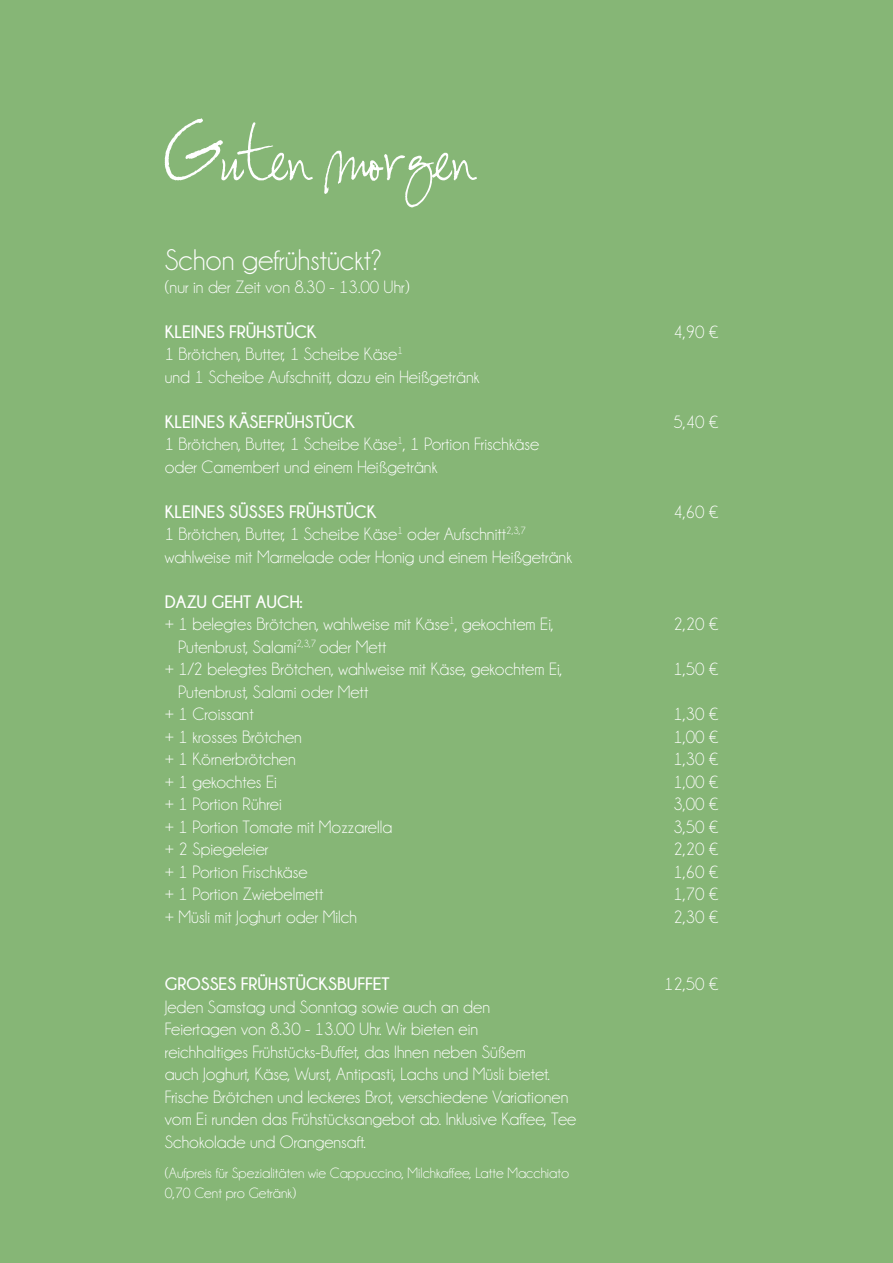
<style>
.page{position:relative;width:893px;height:1263px;background:#86b676}
.page>*{position:absolute;margin:0;border:0;box-sizing:border-box;transform-origin:0 0}
.t1{font:92.25px "Susie's Hand";color:#fff}
.t2{font:30px "Champagne&Limousines";color:#fff}
.t3{font:18px/22.5px "Champagne&Limousines";color:#fff}
.t4{font:700 18px "Champagne&Limousines";color:#fff}
.t5{font:15px/19.5px "Champagne&Limousines";color:#fff}
.s1{font-weight:700}
</style>
<div class="page">
<h1 class="t1" style="left:165px;top:118px;width:311px">Guten morgen</h1>
<h2 class="t2" style="left:165px;top:245px;width:219px">Schon gefrühstückt?</h2>
<p class="t3" style="left:165px;top:276px;width:246px">(nur in der Zeit von 8.30 - 13.00 Uhr)</p>
<p class="t4" style="left:165px;top:322px;width:153px">KLEINES FRÜHSTÜCK</p>
<p class="t3" style="left:673px;top:321px;width:46px">4,90 €</p>
<p class="t3" style="left:165px;top:343px;width:316px">1 Brötchen, Butter, 1 Scheibe Käse<sup>1<br></sup>und 1 Scheibe Aufschnitt, dazu ein Heißgetränk</p>
<p class="t4" style="left:165px;top:412px;width:191px">KLEINES KÄSEFRÜHSTÜCK</p>
<p class="t3" style="left:673px;top:411px;width:46px">5,40 €</p>
<p class="t3" style="left:165px;top:433px;width:376px">1 Brötchen, Butter, 1 Scheibe Käse<sup>1</sup>, 1 Portion Frischkäse oder Camembert und einem Heißgetränk</p>
<p class="t4" style="left:165px;top:502px;width:213px">KLEINES SÜSSES FRÜHSTÜCK</p>
<p class="t3" style="left:673px;top:501px;width:46px">4,60 €</p>
<p class="t3" style="left:165px;top:523px;width:409px">1 Brötchen, Butter, 1 Scheibe Käse<sup>1</sup> oder Aufschnitt<sup>2,3,7 </sup>wahlweise mit Marmelade oder Honig und einem Heißgetränk</p>
<p class="t3" style="left:165px;top:591px;width:391px"><span class="s1">DAZU GEHT AUCH:<br></span>+ 1 belegtes Brötchen, wahlweise mit Käse<sup>1</sup>, gekochtem Ei,</p>
<p class="t3" style="left:673px;top:613px;width:46px">2,20 €</p>
<p class="t3" style="left:165px;top:636px;width:399px;text-indent:13px">Putenbrust, Salami<sup>2,3,7</sup> oder Mett<br>+ 1/2 belegtes Brötchen, wahlweise mit Käse, gekochtem Ei,</p>
<p class="t3" style="left:165px;top:681px;width:205px;text-indent:13px">Putenbrust, Salami oder Mett + 1 Croissant</p>
<p class="t3" style="left:673px;top:658px;width:46px">1,50 €</p>
<p class="t3" style="left:673px;top:703px;width:46px">1,30 €</p>
<p class="t3" style="left:165px;top:726px;width:139px">+ 1 krosses Brötchen</p>
<p class="t3" style="left:673px;top:726px;width:46px">1,00 €</p>
<p class="t3" style="left:165px;top:748px;width:133px">+ 1 Körnerbrötchen</p>
<p class="t3" style="left:673px;top:748px;width:46px">1,30 €</p>
<p class="t3" style="left:165px;top:771px;width:114px">+ 1 gekochtes Ei</p>
<p class="t3" style="left:673px;top:771px;width:46px">1,00 €</p>
<p class="t3" style="left:165px;top:793px;width:119px">+ 1 Portion Rührei</p>
<p class="t3" style="left:673px;top:793px;width:46px">3,00 €</p>
<p class="t3" style="left:165px;top:816px;width:229px">+ 1 Portion Tomate mit Mozzarella</p>
<p class="t3" style="left:673px;top:816px;width:46px">3,50 €</p>
<p class="t3" style="left:165px;top:838px;width:105px">+ 2 Spiegeleier</p>
<p class="t3" style="left:673px;top:838px;width:46px">2,20 €</p>
<p class="t3" style="left:165px;top:861px;width:144px">+ 1 Portion Frischkäse</p>
<p class="t3" style="left:673px;top:861px;width:46px">1,60 €</p>
<p class="t3" style="left:165px;top:883px;width:160px">+ 1 Portion Zwiebelmett</p>
<p class="t3" style="left:673px;top:883px;width:46px">1,70 €</p>
<p class="t3" style="left:165px;top:906px;width:194px">+ Müsli mit Joghurt oder Milch</p>
<p class="t3" style="left:673px;top:906px;width:46px">2,30 €</p>
<p class="t4" style="left:165px;top:974px;width:227px">GROSSES FRÜHSTÜCKSBUFFET</p>
<p class="t3" style="left:664px;top:973px;width:56px">12,50 €</p>
<p class="t3" style="left:165px;top:996px;width:413px">Jeden Samstag und Sonntag sowie auch an den<br>Feiertagen von 8.30 - 13.00 Uhr. Wir bieten ein<br>reichhaltiges Frühstücks-Buffet, das Ihnen neben Süßem<br>auch Joghurt, Käse, Wurst, Antipasti, Lachs und Müsli bietet.<br>Frische Brötchen und leckeres Brot, verschiedene Variationen vom Ei runden das Frühstücksangebot ab. Inklusive Kaffee, Tee Schokolade und Orangensaft.</p>
<p class="t5" style="left:165px;top:1163px;width:406px">(Aufpreis für Spezialitäten wie Cappuccino, Milchkaffee, Latte Macchiato<br>0,70 Cent pro Getränk)</p>
</div>
